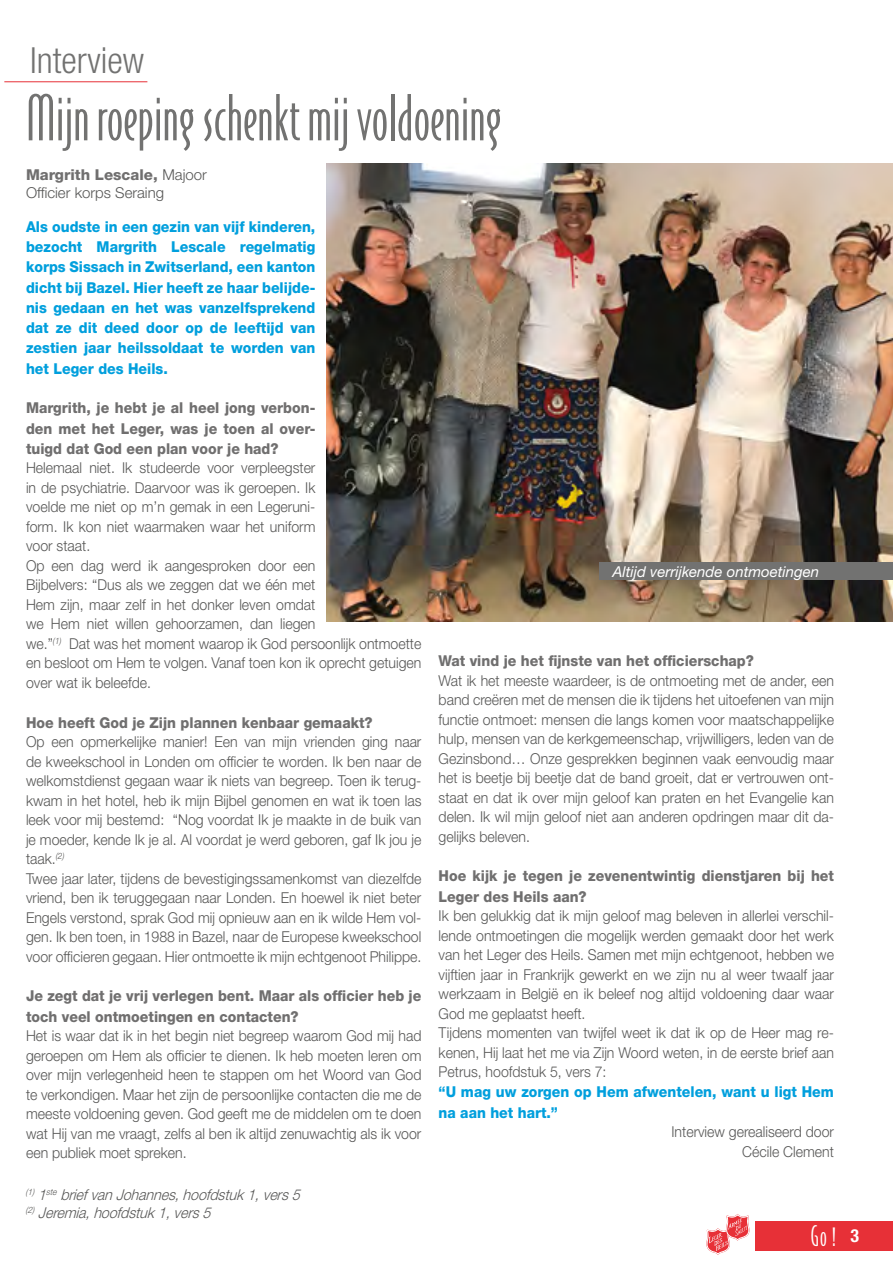
<style>
.page{position:relative;width:893px;height:1263px;background:#fff}
.page>*{position:absolute;margin:0;border:0;box-sizing:border-box;transform-origin:0 0}
.t1{font:60px "Bodega Sans Light Oldstyle";color:#727271}
.t2{font:300 condensed 36px "Helvetica Neue LT Std";color:#727271}
.t3{font:27px "Bodega Sans Light Smallcaps";color:#fff;scale:.91 1}
.t4{font:300 15px/19.5px "Helvetica Neue LT Std";color:#575756;scale:.94 1}
.t5{font:800 15px/20.2px "Helvetica Neue LT Std";color:#706f6f;scale:.94 1}
.t6{font:800 15px/20.2px "Helvetica Neue LT Std";color:#009fdd;text-align:justify;scale:.94 1}
.t7{font:italic 300 15px/18px "Helvetica Neue LT Std";color:#575756;scale:.94 1}
.t8{font:300 15px/18px "Helvetica Neue LT Std";color:#575756}
.t9{font:italic 15px "Helvetica Neue LT Std";color:#fff}
.s1{font-weight:800;color:#706f6f}
.s2{font-family:"Helvetica Neue LT Std";font-weight:700;font-stretch:condensed;font-size:18px}
</style>
<div class="page">
<div style="left:756px;top:1221px;width:137px;height:30px;background:#e73037"></div>
<svg style="left:706px;top:1214px;width:43px;height:41px"></svg>
<hr style="left:4px;top:82px;width:143px;height:1px;background:#e73037">
<img style="left:326px;top:163px;width:567px;height:458px">
<div style="left:600px;top:563px;width:293px;height:17px;background:#727271"></div>
<h2 class="t2" style="left:30px;top:40px;width:115px">Interview</h2>
<h1 class="t1" style="left:26px;top:84px;width:477px">Mijn roeping schenkt mij voldoening</h1>
<p class="t8" style="left:26px;top:165px;width:182px"><span class="s1">Margrith Lescale,</span> Majoor<br>Officier korps Seraing</p>
<p class="t6" style="left:26px;top:216px;width:309px">Als oudste in een gezin van vijf kinderen, bezocht Margrith Lescale regelmatig korps Sissach in Zwitserland, een kanton dicht bij Bazel. Hier heeft ze haar belijde&shy;nis gedaan en het was vanzelfsprekend dat ze dit deed door op de leeftijd van zestien jaar heilssoldaat te worden van het Leger des Heils.</p>
<p class="t5" style="left:26px;top:398px;width:309px;text-align:justify">Margrith, je hebt je al heel jong verbon&shy;den met het Leger, was je toen al over&shy;tuigd dat God een plan voor je had?</p>
<p class="t4" style="left:26px;top:458px;width:422px">Helemaal niet. Ik studeerde voor verpleegster<br>in de psychiatrie. Daarvoor was ik geroepen. Ik<br>voelde me niet op m’n gemak in een Legeruni-<br>form. Ik kon niet waarmaken waar het uniform<br>voor staat.<br>Op een dag werd ik aangesproken door een<br>Bijbelvers: “Dus als we zeggen dat we één met<br>Hem zijn, maar zelf in het donker leven omdat<br>we Hem niet willen gehoorzamen, dan liegen<br>we.”<sup>(1)</sup> Dat was het moment waarop ik God persoonlijk ontmoette en besloot om Hem te volgen. Vanaf toen kon ik oprecht getuigen over wat ik beleefde.</p>
<p class="t5" style="left:26px;top:712px;width:370px">Hoe heeft God je Zijn plannen kenbaar gemaakt?</p>
<p class="t4" style="left:26px;top:732px;width:422px">Op een opmerkelijke manier! Een van mijn vrienden ging naar de kweekschool in Londen om officier te worden. Ik ben naar de welkomstdienst gegaan waar ik niets van begreep. Toen ik terug&shy;kwam in het hotel, heb ik mijn Bijbel genomen en wat ik toen las leek voor mij bestemd: “Nog voordat Ik je maakte in de buik van je moeder, kende Ik je al. Al voordat je werd geboren, gaf Ik jou je taak.<sup>(2)<br></sup>Twee jaar later, tijdens de bevestigingssamenkomst van diezelfde vriend, ben ik teruggegaan naar Londen. En hoewel ik niet beter Engels verstond, sprak God mij opnieuw aan en ik wilde Hem vol&shy;gen. Ik ben toen, in 1988 in Bazel, naar de Europese kweekschool voor officieren gegaan. Hier ontmoette ik mijn echtgenoot Philippe.</p>
<p class="t5" style="left:26px;top:986px;width:422px">Je zegt dat je vrij verlegen bent. Maar als officier heb je toch veel ontmoetingen en contacten?</p>
<p class="t4" style="left:26px;top:1026px;width:422px;text-align:justify">Het is waar dat ik in het begin niet begreep waarom God mij had geroepen om Hem als officier te dienen. Ik heb moeten leren om over mijn verlegenheid heen te stappen om het Woord van God te verkondigen. Maar het zijn de persoonlijke contacten die me de meeste voldoening geven. God geeft me de middelen om te doen wat Hij van me vraagt, zelfs al ben ik altijd zenuwachtig als ik voor een publiek moet spreken.</p>
<p class="t9" style="left:612px;top:562px;width:208px">Altijd verrijkende ontmoetingen</p>
<p class="t5" style="left:439px;top:650px;width:337px">Wat vind je het fijnste van het officierschap?</p>
<p class="t4" style="left:439px;top:670px;width:422px;text-align:justify">Wat ik het meeste waardeer, is de ontmoeting met de ander, een band creëren met de mensen die ik tijdens het uitoefenen van mijn functie ontmoet: mensen die langs komen voor maatschappelijke hulp, mensen van de kerkgemeenschap, vrijwilligers, leden van de Gezinsbond… Onze gesprekken beginnen vaak eenvoudig maar het is beetje bij beetje dat de band groeit, dat er vertrouwen ont&shy;staat en dat ik over mijn geloof kan praten en het Evangelie kan delen. Ik wil mijn geloof niet aan anderen opdringen maar dit da&shy;gelijks beleven.</p>
<p class="t5" style="left:439px;top:866px;width:422px">Hoe kijk je tegen je zevenentwintig dienstjaren bij het<br>Leger des Heils aan?</p>
<p class="t4" style="left:439px;top:906px;width:422px">Ik ben gelukkig dat ik mijn geloof mag beleven in allerlei verschil&shy;lende ontmoetingen die mogelijk werden gemaakt door het werk van het Leger des Heils. Samen met mijn echtgenoot, hebben we vijftien jaar in Frankrijk gewerkt en we zijn nu al weer twaalf jaar werkzaam in België en ik beleef nog altijd voldoening daar waar God me geplaatst heeft.<br>Tijdens momenten van twijfel weet ik dat ik op de Heer mag re&shy;kenen, Hij laat het me via Zijn Woord weten, in de eerste brief aan Petrus, hoofdstuk 5, vers 7:</p>
<p class="t6" style="left:439px;top:1082px;width:422px">“U mag uw zorgen op Hem afwentelen, want u ligt Hem na aan het hart.”</p>
<p class="t4" style="left:671px;top:1122px;width:174px;text-align:right">Interview gerealiseerd door<br>Cécile Clement</p>
<p class="t7" style="left:26px;top:1186px;width:298px"><sup>(1)</sup> 1<sup>ste</sup> briefvanJohannes,hoofdstuk1,vers5 <sup>(2)</sup> Jeremia,hoofdstuk1,vers5</p>
<h3 class="t3" style="left:811px;top:1220px;width:55px">Go ! <span class="s2">3</span></h3>
</div>
